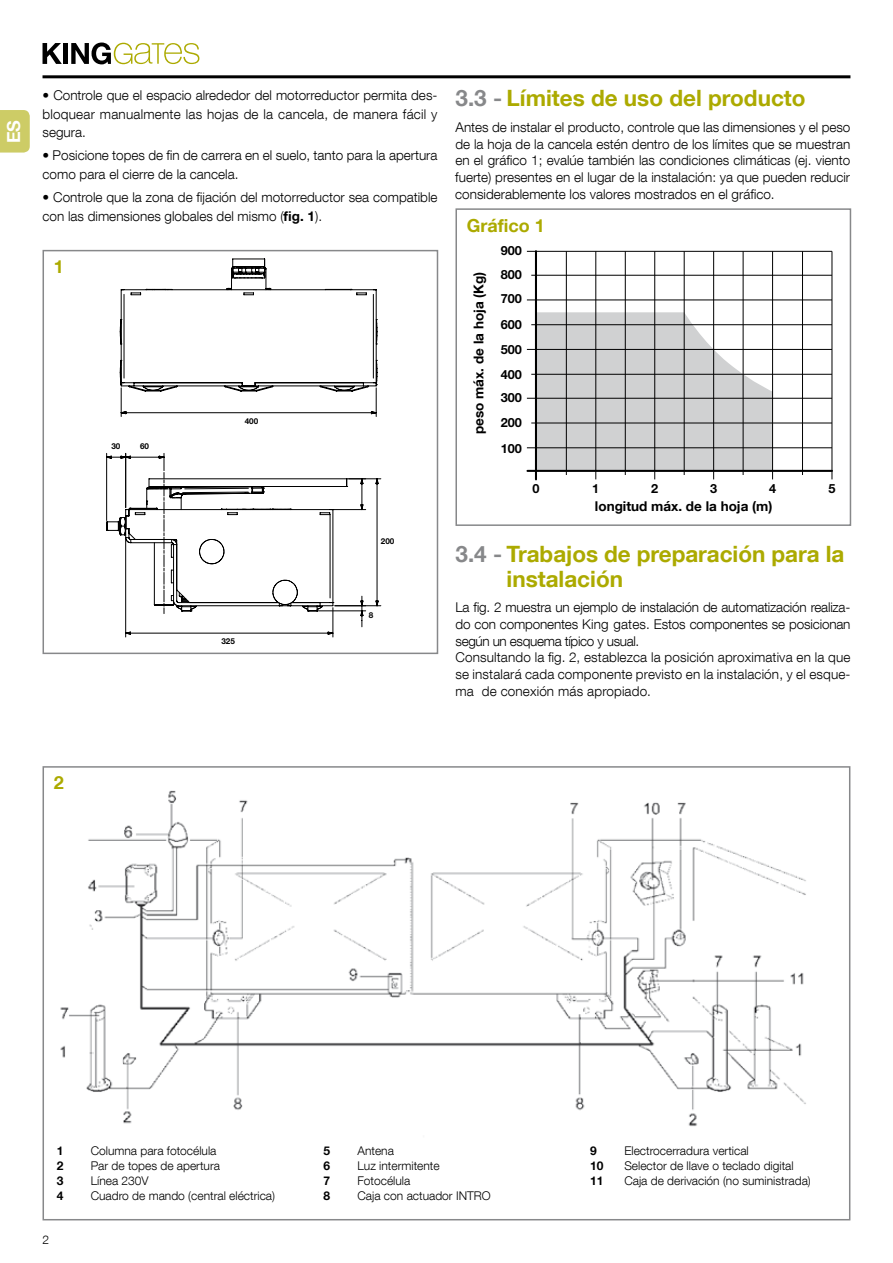
<style>
.page{position:relative;width:893px;height:1263px;background:#fff}
.page>*{position:absolute;margin:0;border:0;box-sizing:border-box;transform-origin:0 0}
.t1{font:700 22.5px/24.6px "Helvetica Neue LT Com";color:#acaa00}
.t2{font:700 18px "Helvetica Neue LT Com";color:#acaa00}
.t3{font:700 18px "Helvetica Neue LT Com";color:#fff}
.t4{font:300 13.5px/16.8px "Helvetica Neue LT Com";color:#000}
.t5{font:700 13.5px "Helvetica Neue LT Com";color:#000}
.t6{font:700 12.6px/23.9px "Helvetica Neue LT Com";color:#000}
.t7{font:300 12px "Helvetica Neue LT Com";color:#000}
.t8{font:700 12px "Helvetica Neue LT Com";color:#000}
.t9{font:700 8.1px "Helvetica Neue LT Com";color:#000}
.s1{font-weight:700}
.s2{color:#87888a}
</style>
<div class="page">
<svg style="left:43px;top:43px;width:19px;height:21px"></svg>
<hr style="left:64px;top:43px;width:4px;height:21px;background:#000">
<svg style="left:71px;top:43px;width:128px;height:21px"></svg>
<hr style="left:43px;top:75px;width:807px;height:3px;background:#000">
<svg style="left:0;top:110px;width:30px;height:43px"></svg>
<svg style="left:120px;top:289px;width:257px;height:30px"></svg>
<svg style="left:146px;top:289px;width:27px;height:1px"></svg>
<svg style="left:325px;top:289px;width:27px;height:1px"></svg>
<svg style="left:227px;top:259px;width:44px;height:31px"></svg>
<svg style="left:106px;top:319px;width:275px;height:316px"></svg>
<div style="left:43px;top:250px;width:395px;height:404px;border:2px solid #87888a"></div>
<hr style="left:527px;top:251px;width:305px;height:1px;background:#000">
<hr style="left:531px;top:275px;width:301px;height:1px;background:#000">
<hr style="left:527px;top:300px;width:305px;height:1px;background:#000">
<hr style="left:531px;top:324px;width:301px;height:1px;background:#000">
<hr style="left:527px;top:349px;width:305px;height:1px;background:#000">
<hr style="left:531px;top:374px;width:301px;height:1px;background:#000">
<hr style="left:527px;top:398px;width:305px;height:1px;background:#000">
<hr style="left:531px;top:423px;width:301px;height:1px;background:#000">
<hr style="left:527px;top:447px;width:305px;height:1px;background:#000">
<hr style="left:527px;top:470px;width:305px;height:2px;background:#000">
<hr style="left:832px;top:251px;width:1px;height:228px;background:#000">
<hr style="left:772px;top:251px;width:1px;height:228px;background:#000">
<hr style="left:713px;top:251px;width:1px;height:228px;background:#000">
<hr style="left:654px;top:251px;width:1px;height:228px;background:#000">
<hr style="left:596px;top:251px;width:1px;height:228px;background:#000">
<hr style="left:802px;top:251px;width:1px;height:224px;background:#000">
<hr style="left:743px;top:251px;width:1px;height:224px;background:#000">
<hr style="left:684px;top:251px;width:1px;height:224px;background:#000">
<hr style="left:625px;top:251px;width:1px;height:224px;background:#000">
<hr style="left:566px;top:251px;width:1px;height:224px;background:#000">
<hr style="left:535px;top:251px;width:2px;height:220px;background:#000">
<svg style="left:535px;top:312px;width:238px;height:167px"></svg>
<div style="left:455px;top:208px;width:396px;height:318px;border:2px solid #87888a"></div>
<img style="left:60px;top:790px;width:746px;height:337px">
<div style="left:43px;top:766px;width:807px;height:454px;border:2px solid #87888a"></div>
<h2 class="t3" style="left:3px;top:143px;width:25px;rotate:-90deg">ES</h2>
<p class="t4" style="left:43px;top:86px;width:396px;line-height:18.8px;text-align:justify">• Controle que el espacio alrededor del motorreductor permita des&shy;bloquear manualmente las hojas de la cancela, de manera fácil y segura.</p>
<p class="t4" style="left:43px;top:146px;width:396px;line-height:18.8px">• Posicione topes de fin de carrera en el suelo, tanto para la apertura como para el cierre de la cancela.</p>
<p class="t4" style="left:43px;top:187px;width:396px;line-height:18.8px">• Controle que la zona de fijación del motorreductor sea compatible con las dimensiones globales del mismo (<span class="s1">fig. 1</span>).</p>
<h2 class="t2" style="left:54px;top:256px;width:12px">1</h2>
<p class="t9" style="left:111px;top:441px;width:11px">30</p>
<p class="t9" style="left:140px;top:441px;width:11px">60</p>
<p class="t9" style="left:245px;top:416px;width:15px">400</p>
<p class="t9" style="left:221px;top:636px;width:15px">325</p>
<p class="t9" style="left:381px;top:536px;width:15px">200</p>
<p class="t9" style="left:369px;top:610px;width:6px">8</p>
<h1 class="t1" style="left:455px;top:85px;width:352px"><span class="s2">3.3 -</span> Límites de uso del producto</h1>
<p class="t4" style="left:455px;top:118px;width:397px;text-align:justify">Antes de instalar el producto, controle que las dimensiones y el peso de la hoja de la cancela estén dentro de los límites que se muestran en el gráfico 1; evalúe también las condiciones climáticas (ej. viento fuerte) presentes en el lugar de la instalación: ya que pueden reducir considerablemente los valores mostrados en el gráfico.</p>
<h2 class="t2" style="left:467px;top:214px;width:79px">Gráfico 1</h2>
<p class="t5" style="left:470px;top:434px;width:164px;rotate:-90deg">peso máx. de la hoja (Kg)</p>
<p class="t6" style="left:501px;top:238px;width:23px">900<br>800</p>
<p class="t6" style="left:501px;top:286px;width:23px">700</p>
<p class="t6" style="left:501px;top:312px;width:23px">600</p>
<p class="t6" style="left:501px;top:337px;width:23px">500</p>
<p class="t6" style="left:501px;top:362px;width:23px">400</p>
<p class="t6" style="left:501px;top:385px;width:23px">300</p>
<p class="t6" style="left:501px;top:411px;width:23px">200</p>
<p class="t6" style="left:501px;top:436px;width:23px">100</p>
<p class="t6" style="left:532px;top:476px;width:9px">0</p>
<p class="t6" style="left:592px;top:476px;width:9px">1</p>
<p class="t6" style="left:651px;top:476px;width:9px">2</p>
<p class="t6" style="left:710px;top:476px;width:9px">3</p>
<p class="t6" style="left:769px;top:476px;width:9px">4</p>
<p class="t6" style="left:828px;top:476px;width:9px">5</p>
<p class="t5" style="left:595px;top:498px;width:179px">longitud máx. de la hoja (m)</p>
<h1 class="t1" style="left:506px;top:541px;width:339px;text-indent:-51px"><span class="s2">3.4 -</span> Trabajos de preparación para la instalación</h1>
<p class="t4" style="left:455px;top:598px;width:397px">La fig. 2 muestra un ejemplo de instalación de automatización realiza&shy;do con componentes King gates. Estos componentes se posicionan según un esquema típico y usual.<br>Consultando la fig. 2, establezca la posición aproximativa en la que se instalará cada componente previsto en la instalación, y el esque&shy;ma de conexión más apropiado.</p>
<h2 class="t2" style="left:54px;top:771px;width:12px">2</h2>
<p class="t8" style="left:57px;top:1143px;width:8px">1</p>
<p class="t7" style="left:91px;top:1143px;width:127px">Columna para fotocélula</p>
<p class="t8" style="left:57px;top:1158px;width:8px">2</p>
<p class="t7" style="left:91px;top:1158px;width:131px">Par de topes de apertura</p>
<p class="t8" style="left:57px;top:1173px;width:8px">3</p>
<p class="t7" style="left:91px;top:1173px;width:60px">Línea 230V</p>
<p class="t8" style="left:57px;top:1188px;width:8px">4</p>
<p class="t7" style="left:91px;top:1188px;width:186px">Cuadro de mando (central eléctrica)</p>
<p class="t7" style="left:43px;top:1232px;width:8px">2</p>
<p class="t8" style="left:323px;top:1143px;width:8px">5</p>
<p class="t7" style="left:357px;top:1143px;width:38px">Antena</p>
<p class="t8" style="left:323px;top:1158px;width:8px">6</p>
<p class="t7" style="left:357px;top:1158px;width:84px">Luz intermitente</p>
<p class="t8" style="left:323px;top:1173px;width:8px">7</p>
<p class="t7" style="left:357px;top:1173px;width:54px">Fotocélula</p>
<p class="t8" style="left:323px;top:1188px;width:8px">8</p>
<p class="t7" style="left:357px;top:1188px;width:135px">Caja con actuador INTRO</p>
<p class="t8" style="left:590px;top:1143px;width:8px">9</p>
<p class="t7" style="left:624px;top:1143px;width:126px">Electrocerradura vertical</p>
<p class="t8" style="left:590px;top:1158px;width:15px">10</p>
<p class="t7" style="left:624px;top:1158px;width:171px">Selector de llave o teclado digital</p>
<p class="t8" style="left:590px;top:1173px;width:15px">11</p>
<p class="t7" style="left:624px;top:1173px;width:188px">Caja de derivación (no suministrada)</p>
</div>
